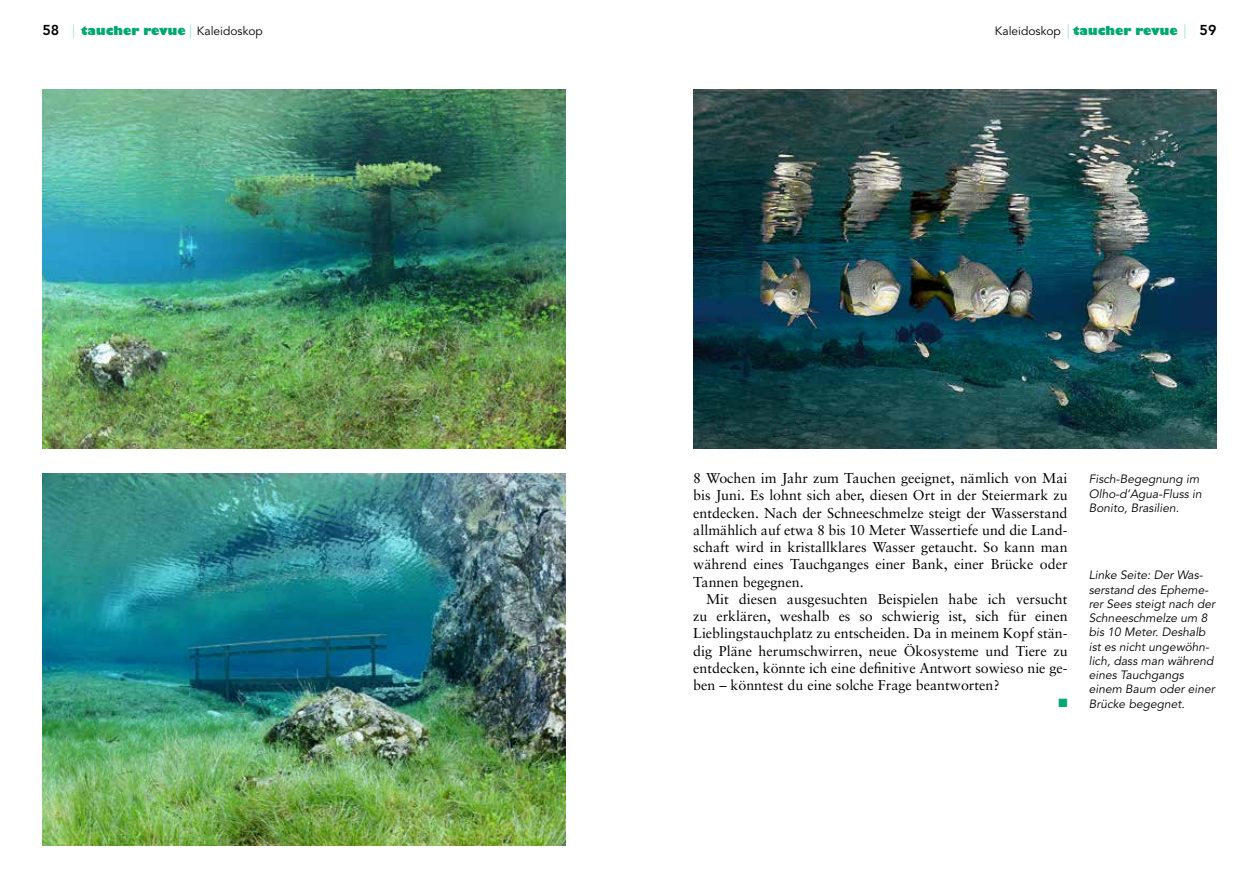
<style>
.page{position:relative;width:1259px;height:893px;background:#fff}
.page>*{position:absolute;margin:0;border:0;box-sizing:border-box;transform-origin:0 0}
.t1{font:14.25px/17.2px "Sabon";color:#000;text-align:justify}
.t2{font:italic 12px/14.2px "Avenir";color:#000}
.t3{font:800 12px "Gill Sans";color:#00a872}
.t4{font:12px "Zapf Dingbats";color:#00a872}
.s1{font-family:"Avenir";font-size:14.25px;color:#000}
.s2{font-family:"Avenir";font-weight:400;font-size:14.25px;color:#a3e8c8}
.s3{font-family:"Avenir";font-weight:400;color:#000}
</style>
<div class="page">
<img style="left:693px;top:89px;width:523px;height:360px">
<img style="left:43px;top:473px;width:523px;height:372px">
<img style="left:43px;top:89px;width:523px;height:360px">
<p class="t3" style="left:43px;top:23px;width:222px"><span class="s1">58</span> <span class="s2">|</span> taucher revue <span class="s2">|</span> <span class="s3">Kaleidoskop</span></p>
<p class="t3" style="left:995px;top:23px;width:223px"><span class="s3">Kaleidoskop</span> <span class="s2">|</span> taucher revue <span class="s2">|</span> <span class="s1">59</span></p>
<p class="t1" style="left:693px;top:469px;width:376px">8 Wochen im Jahr zum Tauchen geeignet, nämlich von Mai bis Juni. Es lohnt sich aber, diesen Ort in der Steiermark zu entdecken. Nach der Schneeschmelze steigt der Wasserstand allmählich auf etwa 8 bis 10 Meter Wassertiefe und die Land&shy;schaft wird in kristallklares Wasser getaucht. So kann man während eines Tauchganges einer Bank, einer Brücke oder Tannen begegnen.</p>
<p class="t1" style="left:693px;top:590px;width:376px;text-indent:13px">Mit diesen ausgesuchten Beispielen habe ich versucht zu erklären, weshalb es so schwierig ist, sich für einen Lieblingstauchplatz zu entscheiden. Da in meinem Kopf stän&shy;dig Pläne herumschwirren, neue Ökosysteme und Tiere zu entdecken, könnte ich eine definitive Antwort sowieso nie ge&shy;ben – könntest du eine solche Frage beantworten?</p>
<p class="t4" style="left:1058px;top:697px;width:11px">■</p>
<p class="t2" style="left:1089px;top:472px;width:114px">Fisch-Begegnung im<br>Olho-d’Agua-Fluss in<br>Bonito, Brasilien.</p>
<p class="t2" style="left:1089px;top:568px;width:128px">Linke Seite: Der Was&shy;serstand des Epheme&shy;rer Sees steigt nach der<br>Schneeschmelze um 8 bis 10 Meter. Deshalb ist es nicht ungewöhn&shy;lich, dass man während eines Tauchgangs einem Baum oder einer<br>Brücke begegnet.</p>
</div>
